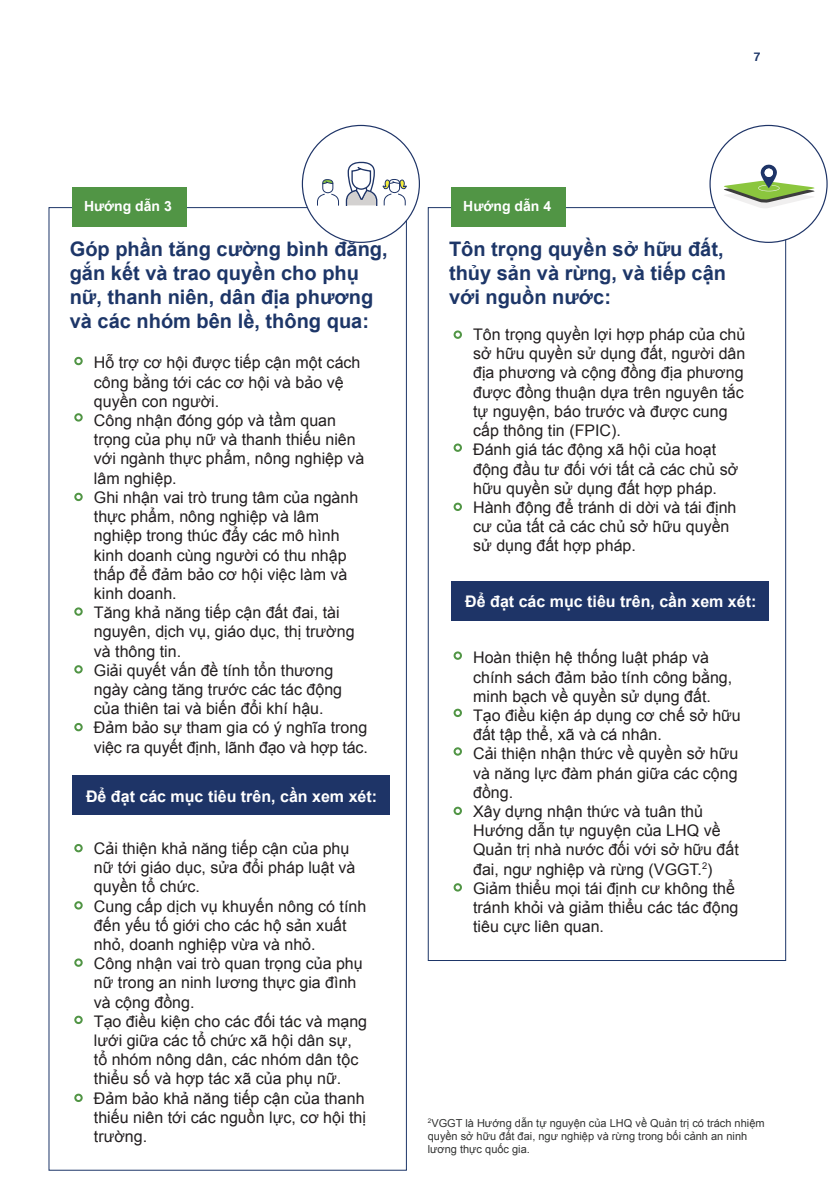
<style>
.page{position:relative;width:840px;height:1191px;background:#fff}
.page>*{position:absolute;margin:0;border:0;box-sizing:border-box;transform-origin:0 0}
.t1{font:700 20px/24px "Arial";color:#1d3668}
.t2{font:16px/19.2px "Arial";color:#231f20}
.t3{font:700 16px "Arial";color:#fff}
.t4{font:700 14px "Arial";color:#fff}
.t5{font:700 12px "Helvetica";color:#1d3668}
.t6{font:11px/13.2px "Arial";color:#323332}
</style>
<div class="page">
<div style="left:72px;top:775px;width:317px;height:40px;background:#1e3467"></div>
<div style="left:451px;top:581px;width:317px;height:39px;background:#1e3467"></div>
<div style="left:72px;top:187px;width:114px;height:39px;background:#519545"></div>
<div style="left:451px;top:187px;width:114px;height:39px;background:#519545"></div>
<div style="left:74px;top:357px;width:9px;height:8px;border:2px solid #519545;border-radius:50%"></div>
<div style="left:453px;top:330px;width:8px;height:9px;border:2px solid #519545;border-radius:50%"></div>
<div style="left:74px;top:844px;width:9px;height:8px;border:2px solid #519545;border-radius:50%"></div>
<div style="left:453px;top:651px;width:8px;height:9px;border:2px solid #519545;border-radius:50%"></div>
<div style="left:74px;top:493px;width:9px;height:8px;border:2px solid #519545;border-radius:50%"></div>
<div style="left:74px;top:723px;width:9px;height:8px;border:2px solid #519545;border-radius:50%"></div>
<div style="left:453px;top:502px;width:8px;height:9px;border:2px solid #519545;border-radius:50%"></div>
<div style="left:74px;top:901px;width:9px;height:8px;border:2px solid #519545;border-radius:50%"></div>
<div style="left:453px;top:708px;width:8px;height:9px;border:2px solid #519545;border-radius:50%"></div>
<div style="left:453px;top:747px;width:8px;height:8px;border:2px solid #519545;border-radius:50%"></div>
<div style="left:74px;top:413px;width:9px;height:8px;border:2px solid #519545;border-radius:50%"></div>
<div style="left:74px;top:1015px;width:9px;height:9px;border:2px solid #519545;border-radius:50%"></div>
<div style="left:74px;top:607px;width:9px;height:9px;border:2px solid #519545;border-radius:50%"></div>
<div style="left:74px;top:665px;width:9px;height:8px;border:2px solid #519545;border-radius:50%"></div>
<div style="left:453px;top:443px;width:8px;height:9px;border:2px solid #519545;border-radius:50%"></div>
<div style="left:74px;top:1093px;width:9px;height:9px;border:2px solid #519545;border-radius:50%"></div>
<div style="left:74px;top:958px;width:9px;height:8px;border:2px solid #519545;border-radius:50%"></div>
<div style="left:453px;top:883px;width:8px;height:8px;border:2px solid #519545;border-radius:50%"></div>
<div style="left:453px;top:806px;width:8px;height:9px;border:2px solid #519545;border-radius:50%"></div>
<svg style="left:317px;top:179px;width:22px;height:27px"></svg>
<svg style="left:345px;top:162px;width:61px;height:44px"></svg>
<svg style="left:724px;top:164px;width:90px;height:44px"></svg>
<div style="left:764px;top:168px;width:8px;height:9px;background:#fff;border-radius:50%"></div>
<p class="t4" style="left:84px;top:197px;width:89px">Hướng dẫn 3</p>
<p class="t4" style="left:463px;top:197px;width:89px">Hướng dẫn 4</p>
<p class="t5" style="left:753px;top:47px;width:8px">7</p>
<p class="t1" style="left:70px;top:238px;width:319px">Góp phần tăng cường bình đẳng, gắn kết và trao quyền cho phụ nữ, thanh niên, dân địa phương và các nhóm bên lề, thông qua:</p>
<p class="t1" style="left:449px;top:238px;width:278px">Tôn trọng quyền sở hữu đất, thủy sản và rừng, và tiếp cận với nguồn nước:</p>
<p class="t2" style="left:473px;top:325px;width:273px">Tôn trọng quyền lợi hợp pháp của chủ sở hữu quyền sử dụng đất, người dân địa phương và cộng đồng địa phương được đồng thuận dựa trên nguyên tắc tự nguyện, báo trước và được cung cấp thông tin (FPIC).<br>Đánh giá tác động xã hội của hoạt động đầu tư đối với tất cả các chủ sở hữu quyền sử dụng đất hợp pháp.<br>Hành động để tránh di dời và tái định cư của tất cả các chủ sở hữu quyền sử dụng đất hợp pháp.</p>
<p class="t2" style="left:94px;top:353px;width:275px">Hỗ trợ cơ hội được tiếp cận một cách công bằng tới các cơ hội và bảo vệ quyền con người.<br>Công nhận đóng góp và tầm quan trọng của phụ nữ và thanh thiếu niên với ngành thực phẩm, nông nghiệp và lâm nghiệp.<br>Ghi nhận vai trò trung tâm của ngành thực phẩm, nông nghiệp và lâm nghiệp trong thúc đẩy các mô hình kinh doanh cùng người có thu nhập thấp để đảm bảo cơ hội việc làm và kinh doanh.<br>Tăng khả năng tiếp cận đất đai, tài nguyên, dịch vụ, giáo dục, thị trường và thông tin.<br>Giải quyết vấn đề tính tổn thương ngày càng tăng trước các tác động của thiên tai và biến đổi khí hậu.<br>Đảm bảo sự tham gia có ý nghĩa trong việc ra quyết định, lãnh đạo và hợp tác.</p>
<p class="t3" style="left:465px;top:591px;width:292px">Để đạt các mục tiêu trên, cần xem xét:</p>
<p class="t2" style="left:473px;top:648px;width:269px">Hoàn thiện hệ thống luật pháp và chính sách đảm bảo tính công bằng, minh bạch về quyền sử dụng đất.<br>Tạo điều kiện áp dụng cơ chế sở hữu đất tập thể, xã và cá nhân.<br>Cải thiện nhận thức về quyền sở hữu và năng lực đàm phán giữa các cộng đồng.<br>Xây dựng nhận thức và tuân thủ<br>Hướng dẫn tự nguyện của LHQ về<br>Quản trị nhà nước đối với sở hữu đất đai, ngư nghiệp và rừng (VGGT.<sup>2</sup>)<br>Giảm thiểu mọi tái định cư không thể tránh khỏi và giảm thiểu các tác động tiêu cực liên quan.</p>
<p class="t3" style="left:86px;top:785px;width:292px">Để đạt các mục tiêu trên, cần xem xét:</p>
<p class="t2" style="left:94px;top:839px;width:275px">Cải thiện khả năng tiếp cận của phụ nữ tới giáo dục, sửa đổi pháp luật và quyền tổ chức.<br>Cung cấp dịch vụ khuyến nông có tính đến yếu tố giới cho các hộ sản xuất nhỏ, doanh nghiệp vừa và nhỏ.<br>Công nhận vai trò quan trọng của phụ nữ trong an ninh lương thực gia đình và cộng đồng.<br>Tạo điều kiện cho các đối tác và mạng lưới giữa các tổ chức xã hội dân sự, tổ nhóm nông dân, các nhóm dân tộc thiểu số và hợp tác xã của phụ nữ.<br>Đảm bảo khả năng tiếp cận của thanh thiếu niên tới các nguồn lực, cơ hội thị trường.</p>
<p class="t6" style="left:427px;top:1116px;width:338px"><sup>2</sup>VGGT là Hướng dẫn tự nguyện của LHQ về Quản trị có trách nhiệm quyền sở hữu đất đai, ngư nghiệp và rừng trong bối cảnh an ninh lương thực quốc gia.</p>
</div>
